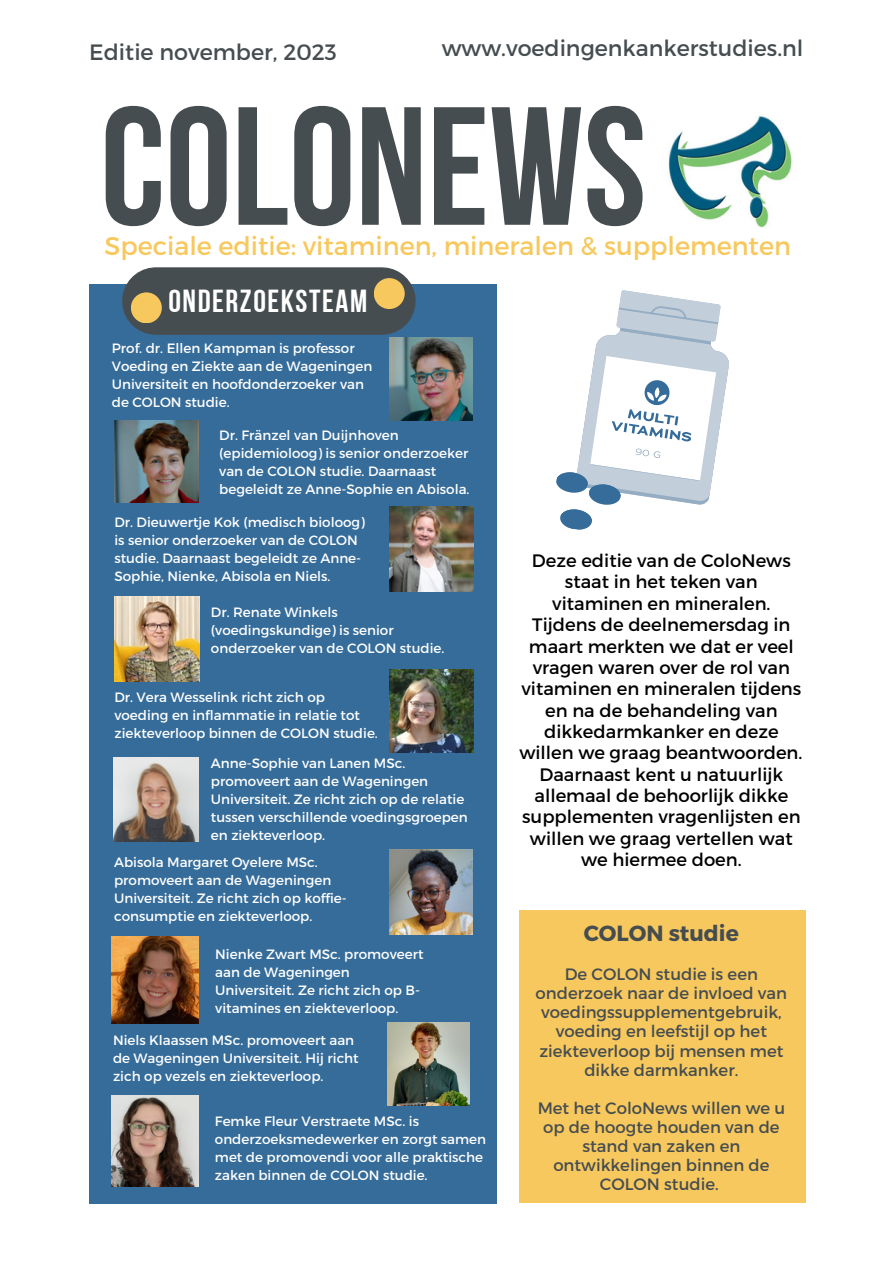
<style>
.page{position:relative;width:893px;height:1264px;background:#fff}
.page>*{position:absolute;margin:0;border:0;box-sizing:border-box;transform-origin:0 0}
.t1{font:167.85px "Bebas Neue Cyrillic";color:#464d50}
.t2{font:31.8px "Bebas Neue Cyrillic";letter-spacing:.05em;color:#fff}
.t3{font:25.5px "Montserrat";color:#f7c85d}
.t4{font:22.2px "Montserrat";color:#464d50}
.t5{font:700 21.9px "Montserrat";color:#464d50}
.t6{font:18px/21.3px "Montserrat";color:#000;text-align:center}
.t7{font:16.5px/19px "Montserrat";color:#464d50;text-align:center}
.t8{font:13.5px/18px "Montserrat";color:#fff}
</style>
<div class="page">
<div style="left:519px;top:910px;width:287px;height:292px;background:#f7c85d"></div>
<div style="left:89px;top:284px;width:408px;height:919px;background:#356c9a"></div>
<div style="left:156px;top:267px;width:226px;height:68px;background:#464d50"></div>
<div style="left:374px;top:278px;width:30px;height:31px;background:#f7c85d;border-radius:50%"></div>
<div style="left:131px;top:292px;width:31px;height:31px;background:#f7c85d;border-radius:50%"></div>
<img style="left:389px;top:337px;width:83px;height:84px">
<img style="left:114px;top:421px;width:84px;height:82px">
<img style="left:389px;top:507px;width:84px;height:84px">
<img style="left:114px;top:596px;width:85px;height:85px">
<img style="left:389px;top:669px;width:84px;height:83px">
<img style="left:114px;top:757px;width:84px;height:84px">
<img style="left:389px;top:849px;width:83px;height:85px">
<img style="left:112px;top:936px;width:86px;height:87px">
<img style="left:387px;top:1022px;width:82px;height:83px">
<img style="left:112px;top:1095px;width:86px;height:91px">
<img style="left:668px;top:115px;width:124px;height:113px">
<svg style="left:556px;top:290px;width:173px;height:240px"></svg>
<p class="t4" style="left:89px;top:38px;width:249px">Editie november, 2023</p>
<p class="t4" style="left:441px;top:33px;width:363px">www.voedingenkankerstudies.nl</p>
<p class="t1" style="left:100px;top:99px;width:547px">COLONEWS</p>
<p class="t3" style="left:104px;top:229px;width:688px">Speciale editie: vitaminen, mineralen &amp; supplementen</p>
<p class="t2" style="left:168px;top:288px;width:200px">ONDERZOEKSTEAM</p>
<p class="t8" style="left:112px;top:338px;width:262px">Prof. dr. Ellen Kampman is professor<br>Voeding en Ziekte aan de Wageningen<br>Universiteit en hoofdonderzoeker van de COLON studie.</p>
<p class="t8" style="left:219px;top:425px;width:252px">Dr. Fränzel van Duijnhoven (epidemioloog) is senior onderzoeker van de COLON studie. Daarnaast begeleidt ze Anne-Sophie en Abisola.</p>
<p class="t8" style="left:114px;top:512px;width:252px">Dr. Dieuwertje Kok (medisch bioloog) is senior onderzoeker van de COLON studie. Daarnaast begeleidt ze Anne-Sophie, Nienke, Abisola en Niels.</p>
<p class="t8" style="left:211px;top:602px;width:235px">Dr. Renate Winkels (voedingskundige) is senior onderzoeker van de COLON studie.</p>
<p class="t8" style="left:114px;top:687px;width:265px">Dr. Vera Wesselink richt zich op voeding en inflammatie in relatie tot ziekteverloop binnen de COLON studie.</p>
<p class="t8" style="left:211px;top:754px;width:258px">Anne-Sophie van Lanen MSc. promoveert aan de Wageningen<br>Universiteit. Ze richt zich op de relatie tussen verschillende voedingsgroepen en ziekteverloop.</p>
<p class="t8" style="left:114px;top:852px;width:234px">Abisola Margaret Oyelere MSc. promoveert aan de Wageningen<br>Universiteit. Ze richt zich op koffie&shy;consumptie en ziekteverloop.</p>
<p class="t8" style="left:215px;top:944px;width:210px">Nienke Zwart MSc. promoveert aan de Wageningen<br>Universiteit. Ze richt zich op B&shy;vitamines en ziekteverloop.</p>
<p class="t6" style="left:519px;top:549px;width:284px">Deze editie van de ColoNews staat in het teken van vitaminen en mineralen.<br>Tijdens de deelnemersdag in maart merkten we dat er veel vragen waren over de rol van vitaminen en mineralen tijdens en na de behandeling van dikkedarmkanker en deze willen we graag beantwoorden.</p>
<p class="t6" style="left:522px;top:762px;width:280px">Daarnaast kent u natuurlijk allemaal de behoorlijk dikke supplementen vragenlijsten en willen we graag vertellen wat we hiermee doen.</p>
<p class="t5" style="left:583px;top:918px;width:157px">COLON studie</p>
<p class="t7" style="left:535px;top:963px;width:253px">De COLON studie is een onderzoek naar de invloed van voedingssupplementgebruik, voeding en leefstijl op het ziekteverloop bij mensen met dikke darmkanker.</p>
<p class="t7" style="left:537px;top:1097px;width:249px">Met het ColoNews willen we u op de hoogte houden van de stand van zaken en ontwikkelingen binnen de<br>COLON studie.</p>
<p class="t8" style="left:113px;top:1030px;width:247px">Niels Klaassen MSc. promoveert aan de Wageningen Universiteit. Hij richt zich op vezels en ziekteverloop.</p>
<p class="t8" style="left:215px;top:1111px;width:273px">Femke Fleur Verstraete MSc. is onderzoeksmedewerker en zorgt samen met de promovendi voor alle praktische zaken binnen de COLON studie.</p>
</div>
